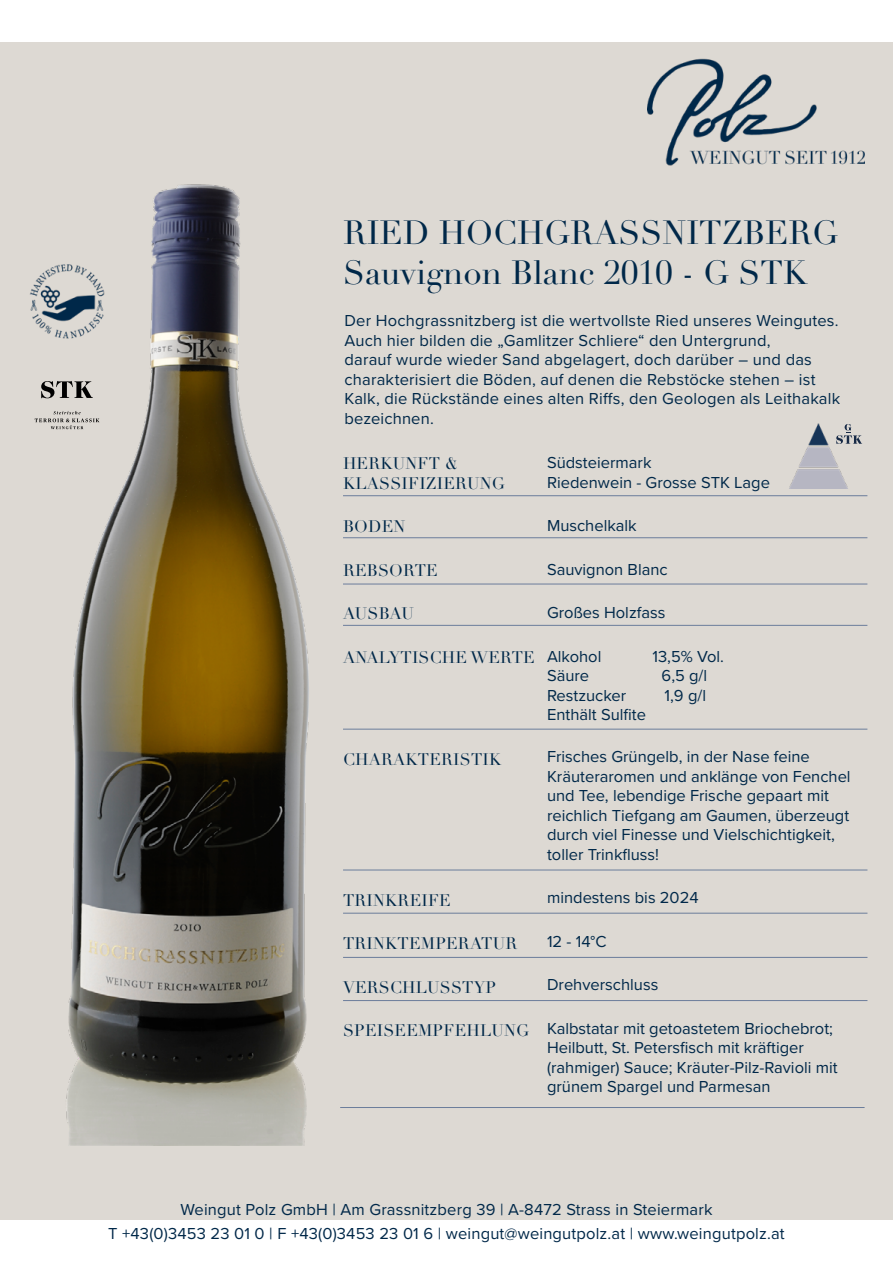
<style>
.page{position:relative;width:893px;height:1263px;background:#fff}
.page>*{position:absolute;margin:0;border:0;box-sizing:border-box;transform-origin:0 0}
.t1{font:33px "Didot LT Pro";color:#002849}
.t2{font:16.5px/19.5px "Proxima Nova";color:#002849}
.t3{font:16.5px/19.5px "Didot LT Pro";letter-spacing:.01em;color:#002849}
</style>
<div class="page">
<div style="left:0;top:43px;width:893px;height:1177px;background:#ddd9d3"></div>
<img style="left:66px;top:184px;width:243px;height:961px">
<svg style="left:35px;top:411px;width:64px;height:18px"></svg>
<svg style="left:41px;top:381px;width:52px;height:17px"></svg>
<img style="left:789px;top:424px;width:59px;height:64px">
<hr style="left:343px;top:495px;width:524px;height:1px;background:#6b7d9b">
<hr style="left:343px;top:537px;width:524px;height:1px;background:#6b7d9b">
<hr style="left:343px;top:584px;width:524px;height:1px;background:#6b7d9b">
<hr style="left:343px;top:625px;width:524px;height:1px;background:#6b7d9b">
<hr style="left:343px;top:729px;width:524px;height:1px;background:#6b7d9b">
<hr style="left:343px;top:870px;width:524px;height:1px;background:#6b7d9b">
<hr style="left:343px;top:913px;width:524px;height:1px;background:#6b7d9b">
<hr style="left:343px;top:957px;width:524px;height:1px;background:#6b7d9b">
<hr style="left:343px;top:1000px;width:524px;height:1px;background:#6b7d9b">
<hr style="left:340px;top:1107px;width:525px;height:1px;background:#6b7d9b">
<img style="left:30px;top:246px;width:76px;height:103px">
<svg style="left:836px;top:424px;width:26px;height:20px"></svg>
<img style="left:648px;top:58px;width:217px;height:108px">
<p class="t1" style="left:343px;top:213px;width:497px">RIED HOCHGRASSNITZBERG</p>
<p class="t1" style="left:343px;top:253px;width:466px">Sauvignon Blanc 2010 - G STK</p>
<p class="t2" style="left:344px;top:310px;width:497px">Der Hochgrassnitzberg ist die wertvollste Ried unseres Weingutes.<br>Auch hier bilden die „Gamlitzer Schliere“ den Untergrund,<br>darauf wurde wieder Sand abgelagert, doch darüber – und das charakterisiert die Böden, auf denen die Rebstöcke stehen – ist Kalk, die Rückstände eines alten Riffs, den Geologen als Leithakalk bezeichnen.</p>
<p class="t3" style="left:343px;top:454px;width:164px">HERKUNFT &amp;<br>KLASSIFIZIERUNG</p>
<p class="t3" style="left:343px;top:517px;width:64px">BODEN</p>
<p class="t3" style="left:343px;top:560px;width:96px">REBSORTE</p>
<p class="t3" style="left:343px;top:604px;width:73px">AUSBAU</p>
<p class="t3" style="left:343px;top:647px;width:193px">ANALYTISCHE WERTE</p>
<p class="t2" style="left:547px;top:452px;width:106px">Südsteiermark</p>
<p class="t2" style="left:547px;top:472px;width:224px">Riedenwein - Grosse STK Lage</p>
<p class="t2" style="left:547px;top:515px;width:91px">Muschelkalk</p>
<p class="t2" style="left:547px;top:559px;width:122px">Sauvignon Blanc</p>
<p class="t2" style="left:547px;top:602px;width:120px">Großes Holzfass</p>
<p class="t2" style="left:547px;top:646px;width:56px">Alkohol</p>
<p class="t2" style="left:652px;top:646px;width:73px">13,5% Vol.</p>
<p class="t2" style="left:547px;top:665px;width:44px">Säure</p>
<p class="t2" style="left:662px;top:665px;width:47px">6,5 g/l</p>
<p class="t2" style="left:547px;top:685px;width:81px">Restzucker</p>
<p class="t2" style="left:665px;top:685px;width:43px">1,9 g/l</p>
<p class="t2" style="left:547px;top:704px;width:100px">Enthält Sulfite</p>
<p class="t2" style="left:547px;top:746px;width:305px">Frisches Grüngelb, in der Nase feine Kräuteraromen und anklänge von Fenchel und Tee, lebendige Frische gepaart mit reichlich Tiefgang am Gaumen, überzeugt durch viel Finesse und Vielschichtigkeit, toller Trinkfluss!</p>
<p class="t2" style="left:547px;top:887px;width:153px">mindestens bis 2024</p>
<p class="t2" style="left:547px;top:931px;width:61px">12 - 14°C</p>
<p class="t2" style="left:547px;top:974px;width:113px">Drehverschluss</p>
<p class="t2" style="left:547px;top:1018px;width:292px">Kalbstatar mit getoastetem Briochebrot; Heilbutt, St. Petersfisch mit kräftiger (rahmiger) Sauce; Kräuter-Pilz-Ravioli mit grünem Spargel und Parmesan</p>
<p class="t3" style="left:343px;top:749px;width:160px">CHARAKTERISTIK</p>
<p class="t3" style="left:343px;top:890px;width:109px">TRINKREIFE</p>
<p class="t3" style="left:343px;top:934px;width:176px">TRINKTEMPERATUR</p>
<p class="t3" style="left:343px;top:977px;width:155px">VERSCHLUSSTYP</p>
<p class="t3" style="left:343px;top:1021px;width:188px">SPEISEEMPFEHLUNG</p>
<p class="t2" style="left:180px;top:1199px;width:533px">Weingut Polz GmbH | Am Grassnitzberg 39 | A-8472 Strass in Steiermark</p>
<p class="t2" style="left:108px;top:1223px;width:678px">T +43(0)3453 23 01 0 | F +43(0)3453 23 01 6 | weingut@weingutpolz.at | www.weingutpolz.at</p>
</div>
